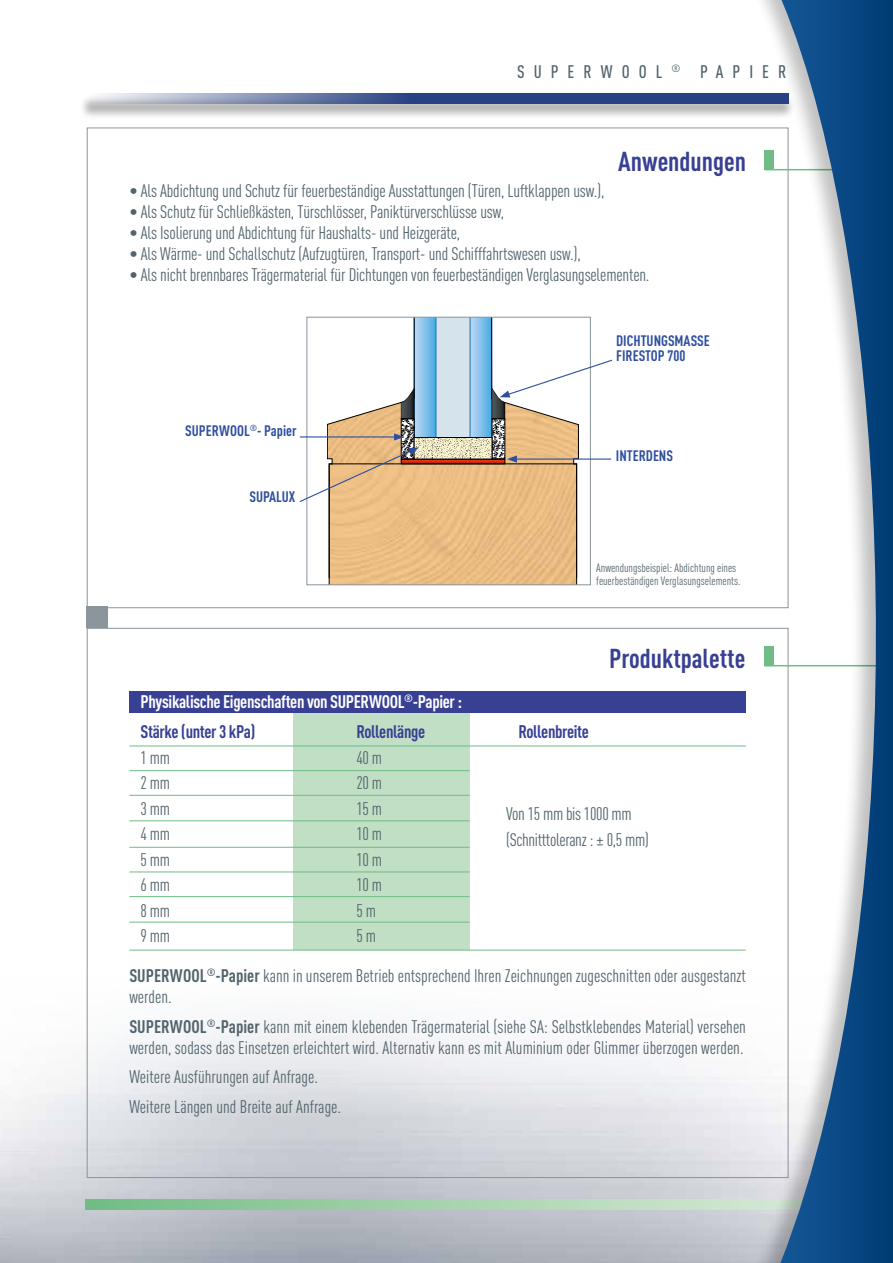
<style>
.page{position:relative;width:893px;height:1263px;background:#fff}
.page>*{position:absolute;margin:0;border:0;box-sizing:border-box;transform-origin:0 0}
.t1{font:700 27px "DIN Cond";color:#384093}
.t2{font:18px/21px "DIN Cond";letter-spacing:-.01em;color:#52646d}
.t3{font:700 18px/29.7px "DIN Cond";letter-spacing:-.02em;color:#fff}
.t4{font:700 18px "DIN Cond";letter-spacing:-.02em;color:#384093}
.t5{font:500 18px "DIN Cond";letter-spacing:.5em;color:#52646d}
.t6{font:700 15px/14.7px "DIN Cond";color:#2f4f9e}
.t7{font:12px/13.5px "DIN Cond";color:#52646d}
.s1{color:#384093}
.s2{font-weight:700}
</style>
<div class="page">
<div style="left:79px;top:95px;width:716px;height:25px;background:#000;opacity:.3"></div>
<svg style="left:87px;top:94px;width:661px;height:10px;background:#576a9b"></svg>
<svg style="left:85px;top:1199px;width:663px;height:11px;background:#a2d1aa"></svg>
<div style="left:87px;top:607px;width:21px;height:21px;background:#8a959c"></div>
<svg style="left:299px;top:317px;width:313px;height:268px"></svg>
<div style="left:129px;top:691px;width:617px;height:22px;background:#384093"></div>
<div style="left:293px;top:713px;width:177px;height:237px;background:#c1dfc4"></div>
<hr style="left:129px;top:820px;width:340px;height:1px;background:#6fbc85">
<hr style="left:129px;top:922px;width:340px;height:1px;background:#6fbc85">
<hr style="left:129px;top:847px;width:340px;height:1px;background:#6fbc85">
<hr style="left:129px;top:770px;width:340px;height:1px;background:#6fbc85">
<hr style="left:129px;top:871px;width:340px;height:1px;background:#6fbc85">
<hr style="left:129px;top:795px;width:340px;height:1px;background:#6fbc85">
<hr style="left:129px;top:896px;width:340px;height:1px;background:#6fbc85">
<hr style="left:129px;top:950px;width:617px;height:1px;background:#6fbc85">
<hr style="left:129px;top:746px;width:617px;height:1px;background:#6fbc85">
<div style="left:748px;top:0;width:145px;height:1263px;background:#000;opacity:.25"></div>
<svg style="left:780px;top:0;width:113px;height:1263px"></svg>
<p class="t5" style="left:517px;top:61px;width:271px">SUPERWOOL <sup>®</sup> PAPIER</p>
<h1 class="t1" style="left:618px;top:145px;width:129px">Anwendungen</h1>
<p class="t2" style="left:129px;top:180px;width:476px">• Als Abdichtung und Schutz für feuerbeständige Ausstattungen (Türen, Luftklappen usw.),</p>
<p class="t2" style="left:129px;top:201px;width:376px">• Als Schutz für Schließkästen, Türschlösser, Paniktürverschlüsse usw,</p>
<p class="t2" style="left:129px;top:222px;width:332px">• Als Isolierung und Abdichtung für Haushalts- und Heizgeräte,</p>
<p class="t2" style="left:129px;top:243px;width:453px">• Als Wärme- und Schallschutz (Aufzugtüren, Transport- und Schifffahrtswesen usw.),</p>
<p class="t2" style="left:129px;top:264px;width:522px">• Als nicht brennbares Trägermaterial für Dichtungen von feuerbeständigen Verglasungselementen.</p>
<p class="t6" style="left:616px;top:333px;width:95px">DICHTUNGSMASSE<br>FIRESTOP 700</p>
<p class="t6" style="left:185px;top:423px;width:113px">SUPERWOOL<sup>®</sup>- Papier</p>
<p class="t6" style="left:249px;top:489px;width:48px">SUPALUX</p>
<p class="t6" style="left:616px;top:448px;width:59px">INTERDENS</p>
<p class="t7" style="left:596px;top:561px;width:146px">Anwendungsbeispiel: Abdichtung eines feuerbeständigen Verglasungselements.</p>
<p class="t3" style="left:140px;top:686px;width:323px">Physikalische Eigenschaften von SUPERWOOL<sup>®</sup>-Papier :<br><span class="s1">Stärke (unter 3 kPa)</span></p>
<p class="t4" style="left:356px;top:721px;width:70px">Rollenlänge</p>
<p class="t4" style="left:518px;top:721px;width:72px">Rollenbreite</p>
<h1 class="t1" style="left:609px;top:642px;width:138px">Produktpalette</h1>
<p class="t2" style="left:140px;top:746px;width:31px">1 mm</p>
<p class="t2" style="left:356px;top:746px;width:27px">40 m</p>
<p class="t2" style="left:140px;top:772px;width:31px">2 mm</p>
<p class="t2" style="left:356px;top:772px;width:27px">20 m</p>
<p class="t2" style="left:140px;top:797px;width:31px">3 mm</p>
<p class="t2" style="left:356px;top:797px;width:27px">15 m</p>
<p class="t2" style="left:140px;top:823px;width:31px">4 mm</p>
<p class="t2" style="left:356px;top:823px;width:27px">10 m</p>
<p class="t2" style="left:140px;top:848px;width:31px">5 mm</p>
<p class="t2" style="left:356px;top:848px;width:27px">10 m</p>
<p class="t2" style="left:140px;top:874px;width:31px">6 mm</p>
<p class="t2" style="left:356px;top:874px;width:27px">10 m</p>
<p class="t2" style="left:140px;top:899px;width:31px">8 mm</p>
<p class="t2" style="left:356px;top:899px;width:21px">5 m</p>
<p class="t2" style="left:140px;top:925px;width:31px">9 mm</p>
<p class="t2" style="left:356px;top:925px;width:21px">5 m</p>
<p class="t2" style="left:506px;top:801px;width:144px;line-height:25.5px">Von 15 mm bis 1000 mm (Schnitttoleranz : ± 0,5 mm)</p>
<p class="t2" style="left:129px;top:965px;width:618px"><span class="s2">SUPERWOOL</span><sup>®</sup><span class="s2">-Papier</span> kann in unserem Betrieb entsprechend Ihren Zeichnungen zugeschnitten oder ausgestanzt werden.</p>
<p class="t2" style="left:129px;top:1016px;width:618px"><span class="s2">SUPERWOOL</span><sup>®</sup><span class="s2">-Papier</span> kann mit einem klebenden Trägermaterial (siehe SA: Selbstklebendes Material) versehen werden, sodass das Einsetzen erleichtert wird. Alternativ kann es mit Aluminium oder Glimmer überzogen werden.</p>
<p class="t2" style="left:129px;top:1062px;width:213px;line-height:29.5px">Weitere Ausführungen auf Anfrage.<br>Weitere Längen und Breite auf Anfrage.</p>
</div>
